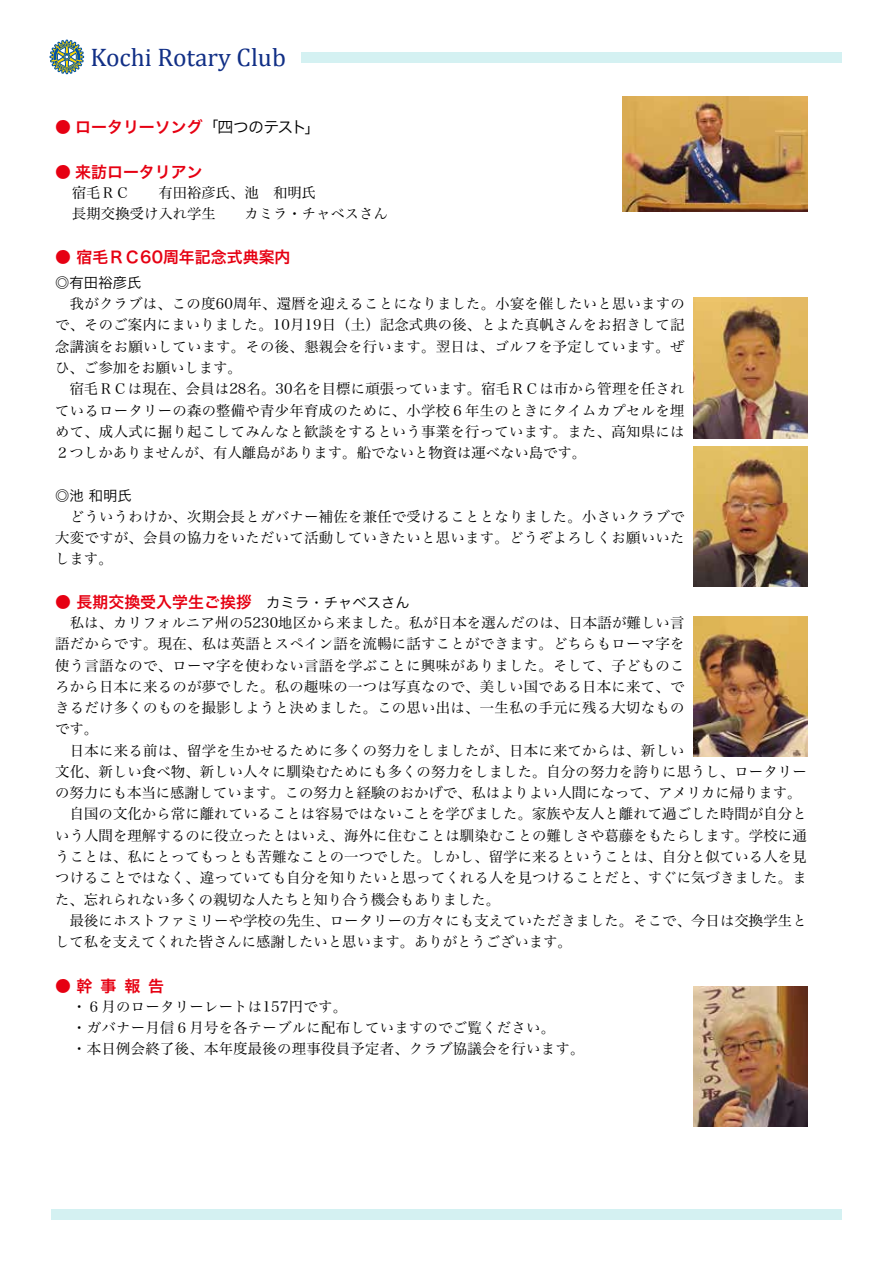
<style>
.page{position:relative;width:893px;height:1263px;background:#fff}
.page>*{position:absolute;margin:0;border:0;box-sizing:border-box;transform-origin:0 0}
.t1{font:25.5px "Cambria";color:#112f86}
.t2{font:15.9px "Hira Kaku Pro W6";color:#e60012}
.t3{font:14.4px/21.3px "Hira Min Pro W3";letter-spacing:.01em;color:#000}
.t4{font:14.4px "Hira Kaku Pro W3";color:#000}
.s1{font-family:"Hira Kaku Pro W3";color:#000}
.s2{font-family:"Hira Kaku Pro W3"}
.s3{font-family:"Hira Kaku Pro W3";font-size:14.4px;color:#000}
</style>
<div class="page">
<svg style="left:50px;top:39px;width:34px;height:36px"></svg>
<div style="left:51px;top:1209px;width:791px;height:10px;background:#d4f1f2"></div>
<div style="left:302px;top:52px;width:540px;height:11px;background:#d4f1f2"></div>
<img style="left:693px;top:298px;width:115px;height:140px">
<img style="left:693px;top:446px;width:115px;height:141px">
<img style="left:693px;top:617px;width:115px;height:140px">
<img style="left:693px;top:986px;width:115px;height:141px">
<img style="left:623px;top:96px;width:185px;height:115px">
<h1 class="t1" style="left:91px;top:42px;width:197px">Kochi Rotary Club</h1>
<p class="t2" style="left:55px;top:113px;width:267px">● ロータリーソング<span class="s1">「四つのテスト」</span></p>
<p class="t2" style="left:55px;top:157px;width:149px"><span class="s2">●</span> 来訪ロータリアン</p>
<p class="t3" style="left:72px;top:180px;width:317px">宿毛ＲＣ　　有田裕彦氏、池　和明氏<br>長期交換受け入れ学生　　カミラ・チャベスさん</p>
<p class="t2" style="left:55px;top:242px;width:237px">● 宿毛ＲＣ60周年記念式典案内</p>
<p class="t4" style="left:55px;top:270px;width:88px">◎有田裕彦氏</p>
<p class="t3" style="left:55px;top:292px;width:631px">　我がクラブは、この度60周年、還暦を迎えることになりました。小宴を催したいと思いますので、そのご案内にまいりました。10月19日（土）記念式典の後、とよた真帆さんをお招きして記念講演をお願いしています。その後、懇親会を行います。翌日は、ゴルフを予定しています。ぜひ、ご参加をお願いします。<br>　宿毛ＲＣは現在、会員は28名。30名を目標に頑張っています。宿毛ＲＣは市から管理を任されているロータリーの森の整備や青少年育成のために、小学校６年生のときにタイムカプセルを埋めて、成人式に掘り起こしてみんなと歓談をするという事業を行っています。また、高知県には２つしかありませんが、有人離島があります。船でないと物資は運べない島です。</p>
<p class="t4" style="left:55px;top:482px;width:78px">◎池 和明氏</p>
<p class="t3" style="left:55px;top:504px;width:631px;text-align:justify">　どういうわけか、次期会長とガバナー補佐を兼任で受けることとなりました。小さいクラブで大変ですが、会員の協力をいただいて活動していきたいと思います。どうぞよろしくお願いいたします。</p>
<p class="t2" style="left:55px;top:588px;width:356px">● 長期交換受入学生ご挨拶<span class="s3">　カミラ・チャベスさん</span></p>
<p class="t3" style="left:55px;top:611px;width:753px">　私は、カリフォルニア州の5230地区から来ました。私が日本を選んだのは、日本語が難しい言<br>語だからです。現在、私は英語とスペイン語を流暢に話すことができます。どちらもローマ字を<br>使う言語なので、ローマ字を使わない言語を学ぶことに興味がありました。そして、子どものこ<br>ろから日本に来るのが夢でした。私の趣味の一つは写真なので、美しい国である日本に来て、で<br>きるだけ多くのものを撮影しようと決めました。この思い出は、一生私の手元に残る大切なもの<br>です。<br>　日本に来る前は、留学を生かせるために多くの努力をしましたが、日本に来てからは、新しい<br>文化、新しい食べ物、新しい人々に馴染むためにも多くの努力をしました。自分の努力を誇りに思うし、ロータリーの努力にも本当に感謝しています。この努力と経験のおかげで、私はよりよい人間になって、アメリカに帰ります。　自国の文化から常に離れていることは容易ではないことを学びました。家族や友人と離れて過ごした時間が自分という人間を理解するのに役立ったとはいえ、海外に住むことは馴染むことの難しさや葛藤をもたらします。学校に通うことは、私にとってもっとも苦難なことの一つでした。しかし、留学に来るということは、自分と似ている人を見つけることではなく、違っていても自分を知りたいと思ってくれる人を見つけることだと、すぐに気づきました。また、忘れられない多くの親切な人たちと知り合う機会もありました。<br>　最後にホストファミリーや学校の先生、ロータリーの方々にも支えていただきました。そこで、今日は交換学生として私を支えてくれた皆さんに感謝したいと思います。ありがとうございます。</p>
<p class="t2" style="left:55px;top:972px;width:110px">● 幹事報告</p>
<p class="t3" style="left:72px;top:994px;width:514px">・６月のロータリーレートは157円です。<br>・ガバナー月信６月号を各テーブルに配布していますのでご覧ください。<br>・本日例会終了後、本年度最後の理事役員予定者、クラブ協議会を行います。</p>
</div>
